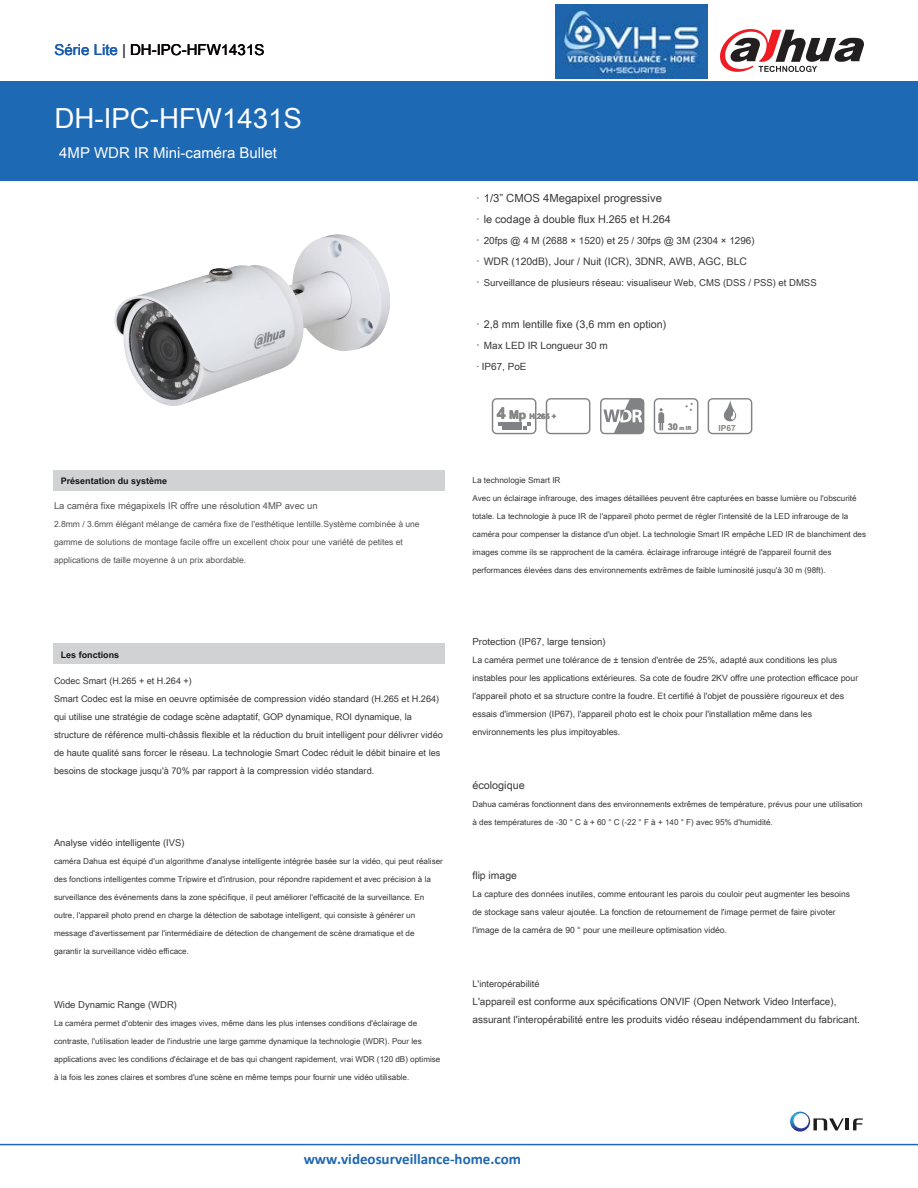
<style>
.page{position:relative;width:918px;height:1188px;background:#fff}
.page>*{position:absolute;margin:0;border:0;box-sizing:border-box;transform-origin:0 0}
.t1{font:27.6px "Arial Unicode MS";color:#fff}
.t2{font:700 15px "Calibri";color:#1e68b3}
.t3{font:15px "Arial Unicode MS";color:#040100}
.t4{font:15px "Arial Unicode MS";color:#fff}
.t5{font:11.25px "Arial Unicode MS";color:#383837}
.t6{font:10.8px "Arial Unicode MS";color:#383837}
.t7{font:10.35px "Arial Unicode MS";color:#383837}
.t8{font:10.05px/18px "Arial Unicode MS";color:#383837}
.t9{font:9.9px "Arial Unicode MS";color:#383837}
.t10{font:9.6px "Arial Unicode MS";color:#383837}
.t11{font:9.45px "Arial Unicode MS";color:#383837}
.t12{font:9.3px "Arial Unicode MS";color:#545453}
.t13{font:9.15px/18px "Arial Unicode MS";color:#383837}
.t14{font:700 9px "Arial Unicode MS";color:#171615}
.t15{font:9px "Arial Unicode MS";color:#383837}
.t16{font:8.7px/18px "Arial Unicode MS";color:#383837}
.t17{font:8.55px/18px "Arial Unicode MS";color:#383837}
.t18{font:8.55px/18px "Arial Unicode MS";color:#545453}
.t19{font:700 8.4px "Arial Unicode MS";color:#868685}
.t20{font:8.25px "Arial Unicode MS";color:#383837}
.t21{font:8.1px "Arial Unicode MS";color:#383837}
.t22{font:700 7.5px "Arial Unicode MS";color:#868685}
.t23{font:700 5.55px "Arial Unicode MS";color:#868685}
.s1{color:#1a5eac}
.s2{color:#616060}
.s3{font-size:11.1px}
.s4{font-size:16.2px}
.s5{font-size:11.85px}
.s6{font-size:9.15px}
</style>
<div class="page">
<div style="left:0;top:81px;width:918px;height:100px;background:#1e69b4"></div>
<div style="left:53px;top:470px;width:392px;height:21px;background:#d1d2d4"></div>
<div style="left:53px;top:643px;width:392px;height:20px;background:#d1d2d4"></div>
<hr style="left:0;top:1144px;width:918px;height:1px;background:#1e69b4">
<svg style="left:720px;top:29px;width:144px;height:43px"></svg>
<img style="left:115px;top:234px;width:274px;height:172px">
<hr style="left:845px;top:1118px;width:4px;height:12px;background:#201d1e">
<svg style="left:853px;top:1118px;width:10px;height:12px"></svg>
<svg style="left:790px;top:1112px;width:54px;height:20px"></svg>
<svg style="left:708px;top:398px;width:44px;height:36px"></svg>
<svg style="left:654px;top:398px;width:44px;height:36px"></svg>
<svg style="left:492px;top:398px;width:44px;height:36px"></svg>
<svg style="left:600px;top:398px;width:44px;height:36px"></svg>
<svg style="left:546px;top:398px;width:44px;height:36px"></svg>
<img style="left:556px;top:5px;width:152px;height:73px">
<h2 class="t3" style="left:55px;top:39px;width:211px"><span class="s1">Série Lite</span> <span class="s2">|</span> DH-IPC-HFW1431S</h2>
<h1 class="t1" style="left:55px;top:99px;width:249px">DH-IPC-HFW1431S</h1>
<h2 class="t4" style="left:59px;top:142px;width:219px">4MP WDR IR Mini-caméra Bullet</h2>
<p class="t14" style="left:61px;top:475px;width:108px">Présentation du système</p>
<p class="t12" style="left:54px;top:499px;width:265px">La caméra fixe mégapixels IR offre une résolution 4MP avec un</p>
<p class="t18" style="left:54px;top:515px;width:367px">2.8mm / 3.6mm élégant mélange de caméra fixe de l'esthétique lentille.Système combinée à une gamme de solutions de montage facile offre un excellent choix pour une variété de petites et applications de taille moyenne à un prix abordable.</p>
<p class="t14" style="left:61px;top:649px;width:60px">Les fonctions</p>
<p class="t15" style="left:54px;top:674px;width:139px">Codec Smart (H.265 + et H.264 +)</p>
<p class="t13" style="left:54px;top:689px;width:390px">Smart Codec est la mise en oeuvre optimisée de compression vidéo standard (H.265 et H.264) qui utilise une stratégie de codage scène adaptatif, GOP dynamique, ROI dynamique, la structure de référence multi-châssis flexible et la réduction du bruit intelligent pour délivrer vidéo de haute qualité sans forcer le réseau. La technologie Smart Codec réduit le débit binaire et les besoins de stockage jusqu'à 70% par rapport à la compression vidéo standard.</p>
<p class="t11" style="left:54px;top:836px;width:132px">Analyse vidéo intelligente (IVS)</p>
<p class="t21" style="left:54px;top:855px;width:390px">caméra Dahua est équipé d'un algorithme d'analyse intelligente intégrée basée sur la vidéo, qui peut réaliser</p>
<p class="t21" style="left:54px;top:873px;width:378px">des fonctions intelligentes comme Tripwire et d'intrusion, pour répondre rapidement et avec précision à la</p>
<p class="t21" style="left:54px;top:891px;width:372px">surveillance des événements dans la zone spécifique, il peut améliorer l'efficacité de la surveillance. En</p>
<p class="t21" style="left:54px;top:909px;width:363px">outre, l'appareil photo prend en charge la détection de sabotage intelligent, qui consiste à générer un</p>
<p class="t21" style="left:54px;top:927px;width:362px">message d'avertissement par l'intermédiaire de détection de changement de scène dramatique et de</p>
<p class="t21" style="left:54px;top:945px;width:137px">garantir la surveillance vidéo efficace.</p>
<p class="t11" style="left:54px;top:998px;width:124px">Wide Dynamic Range (WDR)</p>
<p class="t21" style="left:54px;top:1017px;width:365px">La caméra permet d'obtenir des images vives, même dans les plus intenses conditions d'éclairage de</p>
<p class="t21" style="left:54px;top:1035px;width:369px">contraste, l'utilisation leader de l'industrie une large gamme dynamique la technologie (WDR). Pour les</p>
<p class="t21" style="left:54px;top:1053px;width:388px">applications avec les conditions d'éclairage et de bas qui changent rapidement, vrai WDR (120 dB) optimise</p>
<p class="t21" style="left:54px;top:1071px;width:357px">à la fois les zones claires et sombres d'une scène en même temps pour fournir une vidéo utilisable.</p>
<h3 class="t5" style="left:476px;top:190px;width:187px"><span class="s3">·</span> 1/3” CMOS 4Megapixel progressive</h3>
<h3 class="t6" style="left:476px;top:212px;width:196px"><span class="s3">·</span> le codage à double flux H.265 et H.264</h3>
<p class="t9" style="left:476px;top:234px;width:280px"><span class="s3">·</span> 20fps @ 4 M (2688 × 1520) et 25 / 30fps @ 3M (2304 × 1296)</p>
<p class="t7" style="left:476px;top:254px;width:272px"><span class="s3">·</span> WDR (120dB), Jour / Nuit (ICR), 3DNR, AWB, AGC, BLC</p>
<p class="t11" style="left:476px;top:276px;width:342px"><span class="s3">·</span> Surveillance de plusieurs réseau: visualiseur Web, CMS (DSS / PSS) et DMSS</p>
<h3 class="t6" style="left:476px;top:317px;width:191px"><span class="s3">·</span> 2,8 mm lentille fixe (3,6 mm en option)</h3>
<p class="t8" style="left:476px;top:336px;width:133px"><span class="s3">·</span> Max LED IR Longueur 30 m</p>
<p class="t9" style="left:476px;top:360px;width:52px">· IP67, PoE</p>
<p class="t22" style="left:497px;top:411px;width:61px"><span class="s4">4</span> <span class="s5">Mp</span> H.265 +</p>
<p class="t23" style="left:668px;top:424px;width:25px"><span class="s6">30</span> m IR</p>
<p class="t19" style="left:719px;top:422px;width:19px">IP67</p>
<p class="t20" style="left:473px;top:475px;width:90px">La technologie Smart IR</p>
<p class="t21" style="left:473px;top:493px;width:386px">Avec un éclairage infrarouge, des images détaillées peuvent être capturées en basse lumière ou l'obscurité</p>
<p class="t21" style="left:473px;top:511px;width:377px">totale. La technologie à puce IR de l'appareil photo permet de régler l'intensité de la LED infrarouge de la</p>
<p class="t21" style="left:473px;top:529px;width:395px">caméra pour compenser la distance d'un objet. La technologie Smart IR empêche LED IR de blanchiment des</p>
<p class="t21" style="left:473px;top:547px;width:360px">images comme ils se rapprochent de la caméra. éclairage infrarouge intégré de l'appareil fournit des</p>
<p class="t21" style="left:473px;top:565px;width:355px">performances élevées dans des environnements extrêmes de faible luminosité jusqu'à 30 m (98ft).</p>
<p class="t10" style="left:473px;top:635px;width:135px">Protection (IP67, large tension)</p>
<p class="t16" style="left:473px;top:651px;width:387px">La caméra permet une tolérance de ± tension d'entrée de 25%, adapté aux conditions les plus instables pour les applications extérieures. Sa cote de foudre 2KV offre une protection efficace pour l'appareil photo et sa structure contre la foudre. Et certifié à l'objet de poussière rigoureux et des essais d'immersion (IP67), l'appareil photo est le choix pour l'installation même dans les environnements les plus impitoyables.</p>
<h3 class="t6" style="left:473px;top:778px;width:54px">écologique</h3>
<p class="t21" style="left:473px;top:799px;width:392px">Dahua caméras fonctionnent dans des environnements extrêmes de température, prévus pour une utilisation</p>
<p class="t21" style="left:473px;top:817px;width:302px">à des températures de -30 ° C à + 60 ° C (-22 ° F à + 140 ° F) avec 95% d'humidité.</p>
<p class="t7" style="left:473px;top:868px;width:46px">flip image</p>
<p class="t17" style="left:473px;top:885px;width:379px">La capture des données inutiles, comme entourant les parois du couloir peut augmenter les besoins de stockage sans valeur ajoutée. La fonction de retournement de l'image permet de faire pivoter l'image de la caméra de 90 ° pour une meilleure optimisation vidéo.</p>
<p class="t13" style="left:473px;top:975px;width:69px">L'interopérabilité</p>
<p class="t8" style="left:473px;top:992px;width:389px">L'appareil est conforme aux spécifications ONVIF (Open Network Video Interface), assurant l'interopérabilité entre les produits vidéo réseau indépendamment du fabricant.</p>
<h2 class="t2" style="left:304px;top:1148px;width:219px">www.videosurveillance-home.com</h2>
</div>
